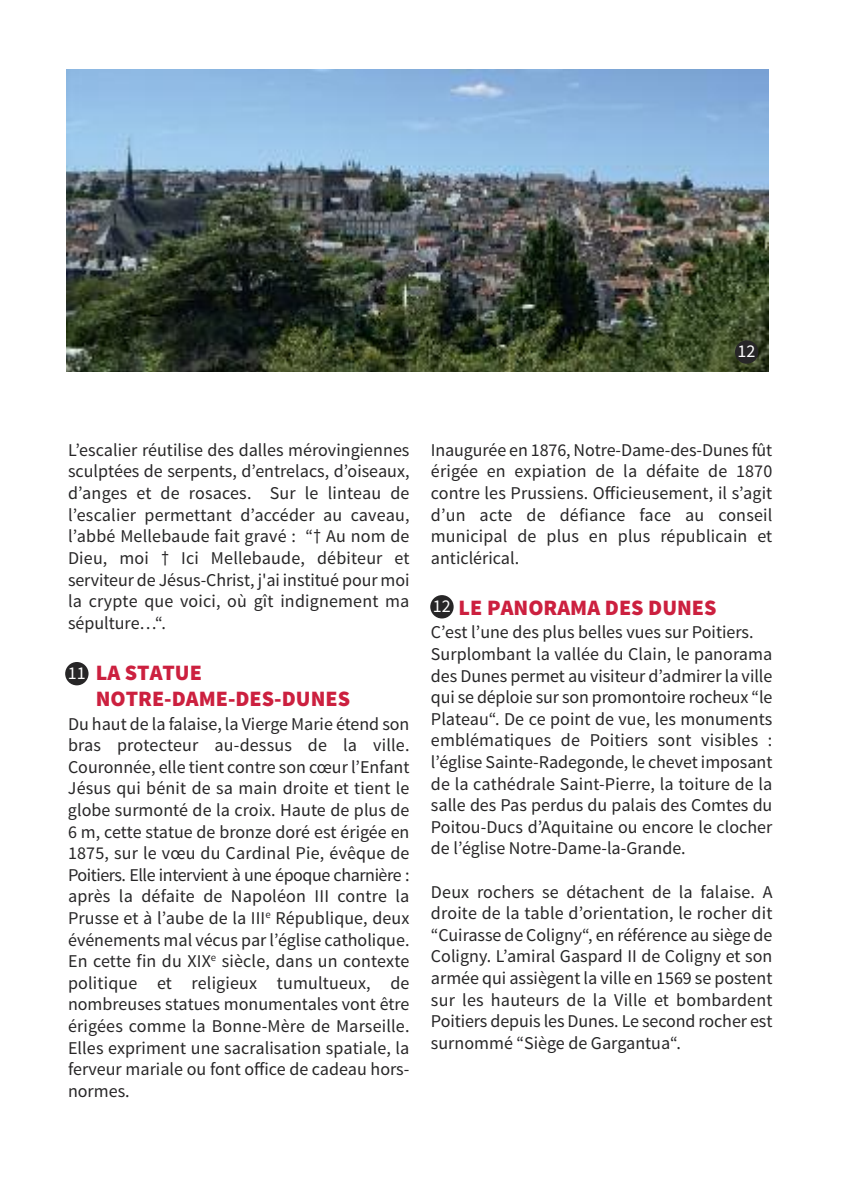
<style>
.page{position:relative;width:842px;height:1191px;background:#fff}
.page>*{position:absolute;margin:0;border:0;box-sizing:border-box;transform-origin:0 0}
.t1{font:900 22px/26.4px "Source Sans Pro";color:#cc203f}
.t2{font:18px/21.6px "Source Sans Pro";color:#272627;text-align:justify}
.t3{font:18px "Source Sans Pro";color:#fff}
</style>
<div class="page">
<img style="left:67px;top:69px;width:702px;height:303px">
<div style="left:65px;top:662px;width:24px;height:23px;background:#272627;border-radius:50%"></div>
<div style="left:430px;top:595px;width:24px;height:23px;background:#272627;border-radius:50%"></div>
<div style="left:735px;top:340px;width:23px;height:24px;background:#272627;border-radius:50%"></div>
<p class="t3" style="left:737px;top:344px;width:19px">12</p>
<p class="t2" style="left:68px;top:440px;width:343px">L’escalier réutilise des dalles mérovingiennes sculptées de serpents, d’entrelacs, d’oiseaux, d’anges et de rosaces. Sur le linteau de l’escalier permettant d’accéder au caveau, l’abbé Mellebaude fait gravé : “† Au nom de Dieu, moi † Ici Mellebaude, débiteur et serviteur de Jésus-Christ, j'ai institué pour moi la crypte que voici, où gît indignement ma sépulture…“.</p>
<p class="t1" style="left:96px;top:661px;width:256px">LA STATUE<br>NOTRE-DAME-DES-DUNES</p>
<p class="t2" style="left:68px;top:714px;width:343px">Du haut de la falaise, la Vierge Marie étend son bras protecteur au-dessus de la ville.<br>Couronnée, elle tient contre son cœur l’Enfant Jésus qui bénit de sa main droite et tient le globe surmonté de la croix. Haute de plus de 6 m, cette statue de bronze doré est érigée en 1875, sur le vœu du Cardinal Pie, évêque de Poitiers. Elle intervient à une époque charnière : après la défaite de Napoléon III contre la Prusse et à l’aube de la III<sup>e</sup> République, deux événements mal vécus par l’église catholique.<br>En cette fin du XIX<sup>e</sup> siècle, dans un contexte politique et religieux tumultueux, de nombreuses statues monumentales vont être érigées comme la Bonne-Mère de Marseille.<br>Elles expriment une sacralisation spatiale, la ferveur mariale ou font office de cadeau hors&shy;normes.</p>
<p class="t3" style="left:68px;top:666px;width:19px">11</p>
<p class="t2" style="left:431px;top:440px;width:343px">Inaugurée en 1876, Notre-Dame-des-Dunes fût érigée en expiation de la défaite de 1870 contre les Prussiens. Officieusement, il s’agit d’un acte de défiance face au conseil municipal de plus en plus républicain et anticlérical.</p>
<p class="t1" style="left:459px;top:596px;width:259px">LE PANORAMA DES DUNES</p>
<p class="t2" style="left:431px;top:623px;width:343px;text-align:left">C’est l’une des plus belles vues sur Poitiers.<br>Surplombant la vallée du Clain, le panorama des Dunes permet au visiteur d’admirer la ville qui se déploie sur son promontoire rocheux “le Plateau“. De ce point de vue, les monuments emblématiques de Poitiers sont visibles : l’église Sainte-Radegonde, le chevet imposant de la cathédrale Saint-Pierre, la toiture de la salle des Pas perdus du palais des Comtes du Poitou-Ducs d’Aquitaine ou encore le clocher de l’église Notre-Dame-la-Grande.</p>
<p class="t2" style="left:431px;top:882px;width:343px">Deux rochers se détachent de la falaise. A droite de la table d’orientation, le rocher dit “Cuirasse de Coligny“, en référence au siège de Coligny. L’amiral Gaspard II de Coligny et son armée qui assiègent la ville en 1569 se postent sur les hauteurs de la Ville et bombardent Poitiers depuis les Dunes. Le second rocher est surnommé “Siège de Gargantua“.</p>
<p class="t3" style="left:433px;top:599px;width:19px">12</p>
</div>
